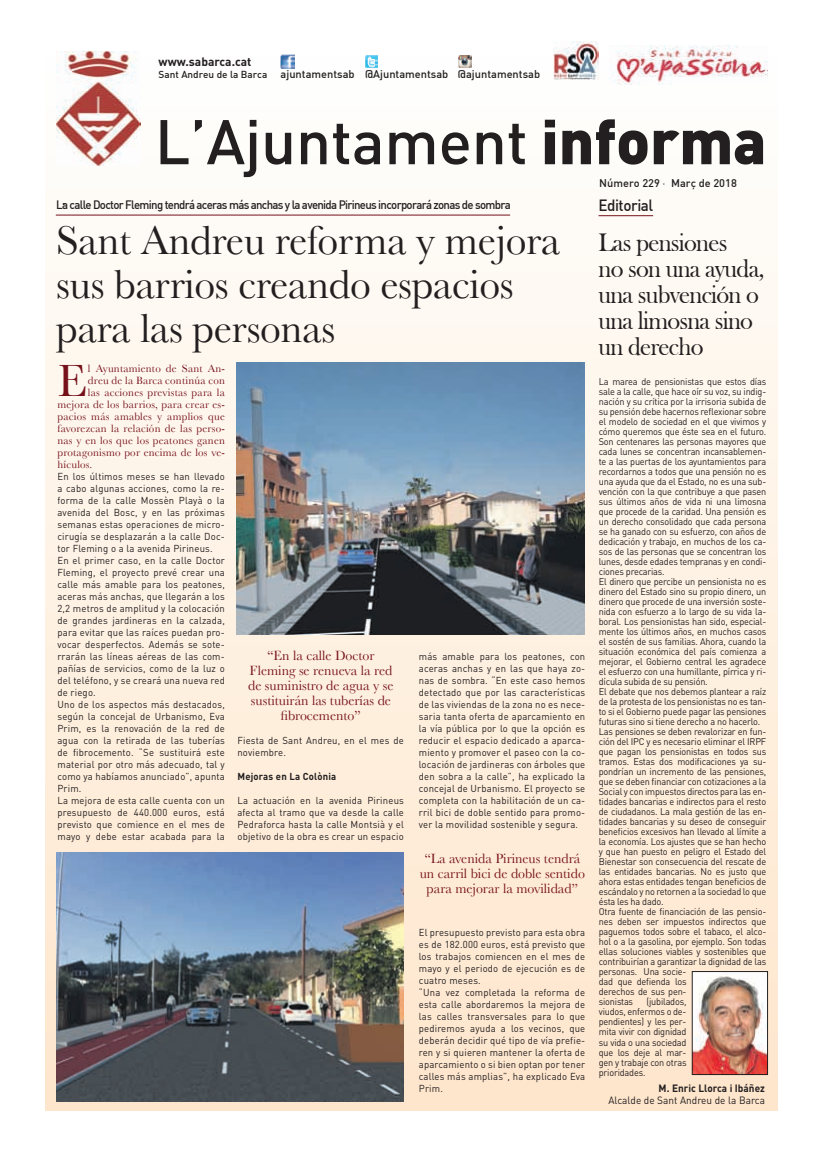
<style>
.page{position:relative;width:823px;height:1163px;background:#fff}
.page>*{position:absolute;margin:0;border:0;box-sizing:border-box;transform-origin:0 0}
.t1{font:500 62px "DIN";letter-spacing:-.005em;color:#231f20}
.t2{font:47.2px "Baskerville";color:#76111a}
.t3{font:42px/44px "Baskerville";letter-spacing:-.01em;color:#231f20}
.t4{font:26px/26px "Bask Old Face";letter-spacing:-.03em;color:#231f20;scale:.95 1}
.t5{font:500 16px "DIN";letter-spacing:-.03em;color:#231f20;scale:.95 1}
.t6{font:14px/15px "Baskerville";color:#76111a;text-align:center}
.t7{font:500 13px "DIN";color:#231f20;scale:.95 1}
.t8{font:500 12px "DIN";letter-spacing:-.06em;color:#231f20;scale:.95 1}
.t9{font:700 12px "DIN";color:#231f20}
.t10{font:11px "Baskerville";letter-spacing:.02em;color:#76111a}
.t11{font:500 11px "DIN";color:#231f20}
.t12{font:10.5px "DIN";letter-spacing:.005em;color:#231f20;scale:.95 1}
.t13{font:700 10.5px "DIN";letter-spacing:.005em;color:#231f20;scale:.95 1}
.t14{font:10px/12px "DIN";letter-spacing:.02em;color:#231f20;scale:.95 1}
.t15{font:500 10px "DIN";color:#231f20}
.t16{font:700 10px "DIN";letter-spacing:.02em;color:#231f20;scale:.95 1}
.t17{font:9.6px/10px "DIN";letter-spacing:-.02em;color:#231f20;scale:.95 1}
.s1{font-weight:900}
.s2{font-weight:400}
</style>
<div class="page">
<div style="left:46px;top:51px;width:731px;height:1058px;background:linear-gradient(to bottom,#fefefd,#fde5cb)"></div>
<img style="left:553px;top:41px;width:45px;height:38px">
<img style="left:609px;top:45px;width:158px;height:39px">
<svg style="left:281px;top:55px;width:13px;height:13px"></svg>
<svg style="left:365px;top:55px;width:12px;height:13px"></svg>
<hr style="left:598px;top:215px;width:54px;height:1px;background:#76111a">
<img style="left:693px;top:973px;width:72px;height:99px">
<div style="left:691px;top:971px;width:76px;height:103px;border:1px solid #231f20"></div>
<svg style="left:458px;top:55px;width:13px;height:13px"></svg>
<img style="left:57px;top:51px;width:84px;height:115px">
<hr style="left:56px;top:214px;width:454px;height:1px;background:#76111a">
<img style="left:236px;top:362px;width:348px;height:272px">
<img style="left:57px;top:852px;width:346px;height:248px">
<p class="t9" style="left:158px;top:57px;width:94px">www.sabarca.cat</p>
<p class="t15" style="left:158px;top:70px;width:110px">Sant Andreu de la Barca</p>
<p class="t11" style="left:280px;top:70px;width:169px">ajuntamentsab @Ajuntamentsab</p>
<p class="t11" style="left:457px;top:70px;width:84px">@ajuntamentsab</p>
<h1 class="t1" style="left:155px;top:120px;width:612px">L’Ajuntament <span class="s1">informa</span></h1>
<p class="t11" style="left:599px;top:179px;width:139px">Número 229 <span class="s2">·</span> Març de 2018</p>
<p class="t8" style="left:56px;top:200px;width:479px">La calle Doctor Fleming tendrá aceras más anchas y la avenida Pirineus incorporará zonas de sombra</p>
<h3 class="t7" style="left:62px;top:196px;width:5px">.</h3>
<h3 class="t3" style="left:56px;top:218px;width:505px">Sant Andreu reforma y mejora sus barrios creando espacios para las personas</h3>
<h2 class="t2" style="left:57px;top:353px;width:31px">E</h2>
<p class="t10" style="left:88px;top:362px;width:138px">l Ayuntamiento de Sant An-</p>
<p class="t10" style="left:88px;top:374px;width:138px">dreu de la Barca continúa con</p>
<p class="t10" style="left:88px;top:386px;width:138px">las acciones previstas para la</p>
<p class="t10" style="left:57px;top:398px;width:169px">mejora de los barrios, para crear es-</p>
<p class="t10" style="left:57px;top:410px;width:169px">pacios más amables y amplios que</p>
<p class="t10" style="left:57px;top:422px;width:169px">favorezcan la relación de las perso-</p>
<p class="t10" style="left:57px;top:434px;width:169px">nas y en los que los peatones ganen</p>
<p class="t10" style="left:57px;top:446px;width:169px">protagonismo por encima de los ve-</p>
<p class="t10" style="left:57px;top:458px;width:36px">hículos.</p>
<p class="t14" style="left:57px;top:471px;width:178px">En los últimos meses se han llevado a cabo algunas acciones, como la re&shy;forma de la calle Mossèn Playà o la avenida del Bosc, y en las próximas semanas estas operaciones de micro&shy;cirugía se desplazarán a la calle Doc&shy;tor Fleming o a la avenida Pirineus.<br>En el primer caso, en la calle Doctor Fleming, el proyecto prevé crear una calle más amable para los peatones, aceras más anchas, que llegarán a los 2,2 metros de amplitud y la colocación de grandes jardineras en la calzada, para evitar que las raíces puedan pro&shy;vocar desperfectos. Además se sote&shy;rrarán las líneas aéreas de las com&shy;pañías de servicios, como de la luz o del teléfono, y se creará una nueva red de riego.<br>Uno de los aspectos más destacados, según la concejal de Urbanismo, Eva Prim, es la renovación de la red de agua con la retirada de las tuberías de fibrocemento. “Se sustituirá este material por otro más adecuado, tal y como ya habíamos anunciado”, apunta Prim.<br>La mejora de esta calle cuenta con un presupuesto de 440.000 euros, está previsto que comience en el mes de mayo y debe estar acabada para la</p>
<h3 class="t6" style="left:248px;top:647px;width:147px">“En la calle Doctor<br>Fleming se renueva la red de suministro de agua y se sustituirán las tuberías de fibrocemento”</h3>
<p class="t14" style="left:418px;top:651px;width:177px;text-align:justify">más amable para los peatones, con aceras anchas y en las que haya zo&shy;nas de sombra. “En este caso hemos detectado que por las características de las viviendas de la zona no es nece&shy;saria tanta oferta de aparcamiento en la vía pública por lo que la opción es reducir el espacio dedicado a aparca&shy;miento y promover el paseo con la co&shy;locación de jardineras con árboles que den sobra a la calle”, ha explicado la concejal de Urbanismo. El proyecto se completa con la habilitación de un ca&shy;rril bici de doble sentido para promo&shy;ver la movilidad sostenible y segura.</p>
<p class="t14" style="left:237px;top:735px;width:177px">Fiesta de Sant Andreu, en el mes de noviembre.</p>
<p class="t16" style="left:237px;top:772px;width:105px">Mejoras en La Colònia</p>
<p class="t14" style="left:237px;top:795px;width:177px;text-align:justify">La actuación en la avenida Pirineus afecta al tramo que va desde la calle Pedraforca hasta la calle Montsià y el objetivo de la obra es crear un espacio</p>
<h3 class="t6" style="left:419px;top:851px;width:167px">“La avenida Pirineus tendrá un carril bici de doble sentido para mejorar la movilidad”</h3>
<p class="t14" style="left:418px;top:927px;width:177px">El presupuesto previsto para esta obra es de 182.000 euros, está previsto que los trabajos comiencen en el mes de mayo y el periodo de ejecución es de cuatro meses.<br>“Una vez completada la reforma de esta calle abordaremos la mejora de las calles transversales para lo que pediremos ayuda a los vecinos, que deberán decidir qué tipo de vía prefie&shy;ren y si quieren mantener la oferta de aparcamiento o si bien optan por tener calles más amplias”, ha explicado Eva<br>Prim.</p>
<h3 class="t5" style="left:598px;top:199px;width:59px">Editorial</h3>
<h3 class="t4" style="left:598px;top:231px;width:176px">Las pensiones<br>no son una ayuda, una subvención o una limosna sino un derecho</h3>
<p class="t17" style="left:598px;top:377px;width:178px">La marea de pensionistas que estos días sale a la calle, que hace oír su voz, su indig&shy;nación y su crítica por la irrisoria subida de su pensión debe hacernos reflexionar sobre el modelo de sociedad en el que vivimos y cómo queremos que éste sea en el futuro.<br>Son centenares las personas mayores que cada lunes se concentran incansablemen&shy;te a las puertas de los ayuntamientos para recordarnos a todos que una pensión no es una ayuda que da el Estado, no es una sub&shy;vención con la que contribuye a que pasen sus últimos años de vida ni una limosna que procede de la caridad. Una pensión es un derecho consolidado que cada persona se ha ganado con su esfuerzo, con años de dedicación y trabajo, en muchos de los ca&shy;sos de las personas que se concentran los lunes, desde edades tempranas y en condi&shy;ciones precarias.<br>El dinero que percibe un pensionista no es dinero del Estado sino su propio dinero, un dinero que procede de una inversión soste&shy;nida con esfuerzo a lo largo de su vida la&shy;boral. Los pensionistas han sido, especial&shy;mente los últimos años, en muchos casos el sostén de sus familias. Ahora, cuando la situación económica del país comienza a mejorar, el Gobierno central les agradece el esfuerzo con una humillante, pírrica y ri&shy;dícula subida de su pensión.<br>El debate que nos debemos plantear a raíz de la protesta de los pensionistas no es tan&shy;to si el Gobierno puede pagar las pensiones futuras sino si tiene derecho a no hacerlo.<br>Las pensiones se deben revalorizar en fun&shy;ción del IPC y es necesario eliminar el IRPF que pagan los pensionistas en todos sus tramos. Estas dos modificaciones ya su&shy;pondrían un incremento de las pensiones, que se deben financiar con cotizaciones a la Social y con impuestos directos para las en&shy;tidades bancarias e indirectos para el resto de ciudadanos. La mala gestión de las en&shy;tidades bancarias y su deseo de conseguir beneficios excesivos han llevado al límite a la economía. Los ajustes que se han hecho y que han puesto en peligro el Estado del Bienestar son consecuencia del rescate de las entidades bancarias. No es justo que ahora estas entidades tengan beneficios de escándalo y no retornen a la sociedad lo que ésta les ha dado.<br>Otra fuente de financiación de las pensio&shy;nes deben ser impuestos indirectos que paguemos todos sobre el tabaco, el alco&shy;hol o a la gasolina, por ejemplo. Son todas ellas soluciones viables y sostenibles que contribuirían a garantizar la dignidad de las personas. Una socie-<br>dad que defienda los<br>derechos de sus pen-<br>sionistas</p>
<p class="t17" style="left:598px;top:997px;width:94px;text-align:justify;text-indent:48px">(jubilados, viudos, enfermos o de&shy;pendientes) y les per&shy;mita vivir con dignidad su vida o una sociedad que los deje al mar&shy;gen y trabaje con otras prioridades.</p>
<p class="t13" style="left:658px;top:1084px;width:113px">M. Enric Llorca i Ibáñez</p>
<p class="t12" style="left:608px;top:1096px;width:166px">Alcalde de Sant Andreu de la Barca</p>
</div>
